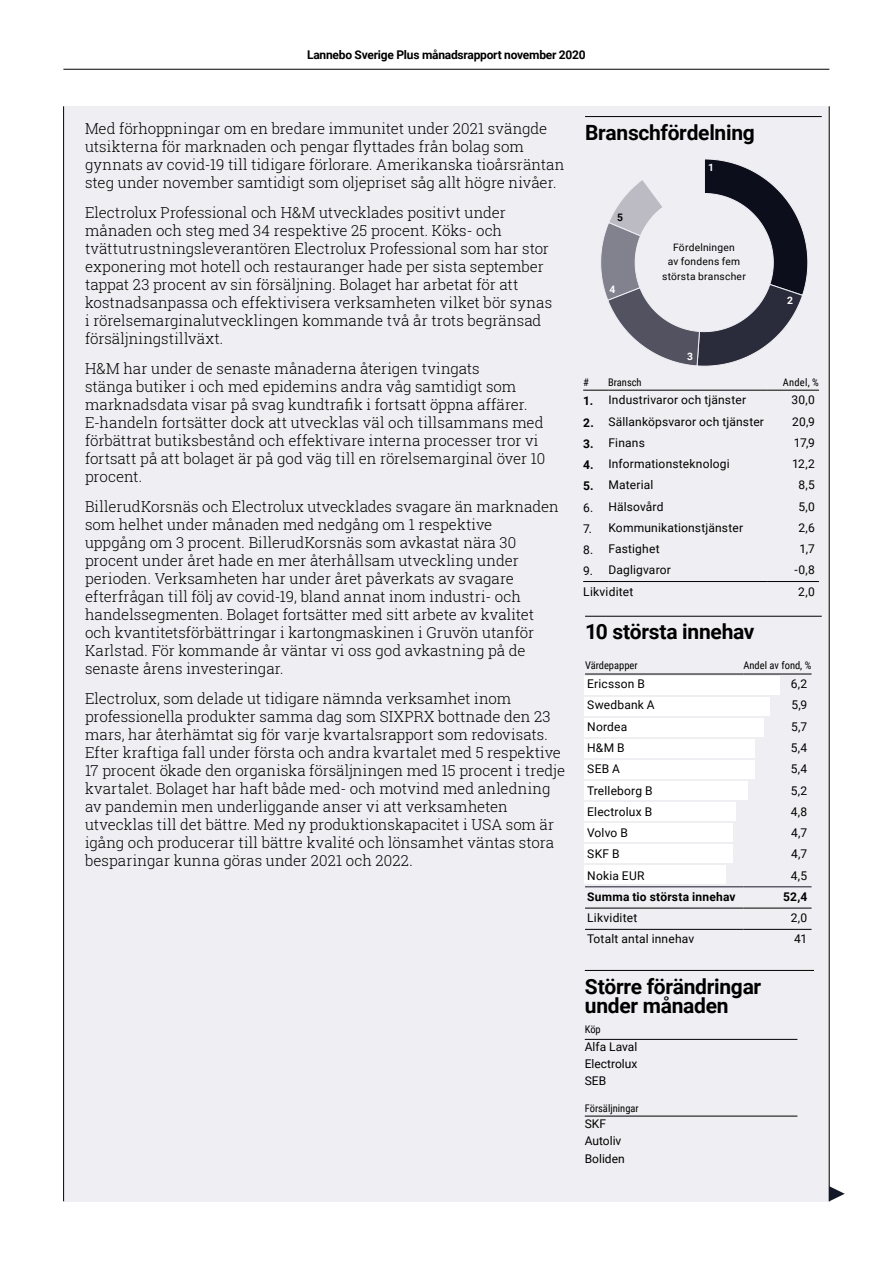
<style>
.page{position:relative;width:893px;height:1263px;background:#fff}
.page>*{position:absolute;margin:0;border:0;box-sizing:border-box;transform-origin:0 0}
.t1{font:700 21px/19.5px "Roboto";letter-spacing:-.015em;color:#000}
.t2{font:300 15px/18px "Roboto Slab";color:#000}
.t3{font:12px/21.3px "Roboto";letter-spacing:.015em;color:#000;text-align:justify}
.t4{font:700 12px/21.3px "Roboto";letter-spacing:-.02em;color:#000;text-align:justify}
.t5{font:700 12px "Roboto";letter-spacing:.02em;color:#000}
.t6{font:10.5px "Roboto Condensed";color:#000}
.t7{font:10.2px/14.1px "Roboto";letter-spacing:.025em;color:#000;text-align:center}
.t8{font:700 10.2px "Roboto";color:#fff}
.t9{font:700 10.2px "Roboto";color:#000}
</style>
<div class="page">
<div style="left:64px;top:106px;width:765px;height:1095px;background:#efeef2"></div>
<svg style="left:830px;top:1186px;width:15px;height:15px"></svg>
<div style="left:584px;top:676px;width:196px;height:19px;background:#fff"></div>
<div style="left:584px;top:697px;width:186px;height:19px;background:#fff"></div>
<div style="left:584px;top:718px;width:180px;height:19px;background:#fff"></div>
<div style="left:584px;top:739px;width:171px;height:19px;background:#fff"></div>
<div style="left:584px;top:760px;width:171px;height:19px;background:#fff"></div>
<div style="left:584px;top:781px;width:164px;height:19px;background:#fff"></div>
<div style="left:584px;top:802px;width:152px;height:19px;background:#fff"></div>
<div style="left:584px;top:823px;width:148px;height:19px;background:#fff"></div>
<div style="left:584px;top:844px;width:148px;height:19px;background:#fff"></div>
<div style="left:584px;top:865px;width:142px;height:19px;background:#fff"></div>
<hr style="left:63px;top:106px;width:1px;height:1095px;background:#000">
<hr style="left:829px;top:106px;width:1px;height:1095px;background:#000">
<hr style="left:585px;top:116px;width:237px;height:1px;background:#000">
<hr style="left:585px;top:616px;width:237px;height:1px;background:#000">
<hr style="left:585px;top:886px;width:158px;height:1px;background:#131829">
<hr style="left:743px;top:886px;width:68px;height:1px;background:#131829">
<hr style="left:585px;top:674px;width:158px;height:1px;background:#000">
<hr style="left:743px;top:674px;width:68px;height:1px;background:#000">
<hr style="left:585px;top:908px;width:158px;height:1px;background:#000">
<hr style="left:743px;top:908px;width:68px;height:1px;background:#000">
<hr style="left:585px;top:929px;width:158px;height:1px;background:#000">
<hr style="left:743px;top:929px;width:68px;height:1px;background:#000">
<svg style="left:601px;top:159px;width:207px;height:208px"></svg>
<hr style="left:585px;top:970px;width:229px;height:1px;background:#000">
<hr style="left:585px;top:1039px;width:212px;height:1px;background:#000">
<hr style="left:585px;top:1116px;width:212px;height:1px;background:#000">
<svg style="left:583px;top:581px;width:25px;height:1px"></svg>
<hr style="left:608px;top:581px;width:160px;height:1px;background:#000">
<hr style="left:768px;top:581px;width:51px;height:1px;background:#000">
<hr style="left:608px;top:390px;width:160px;height:1px;background:#000">
<hr style="left:768px;top:390px;width:51px;height:1px;background:#000">
<svg style="left:583px;top:390px;width:25px;height:1px"></svg>
<hr style="left:63px;top:69px;width:766px;height:1px;background:#000">
<p class="t4" style="left:307px;top:43px;width:280px">Lannebo Sverige Plus månadsrapport november 2020</p>
<p class="t2" style="left:85px;top:119px;width:481px">Med förhoppningar om en bredare immunitet under 2021 svängde utsikterna för marknaden och pengar flyttades från bolag som gynnats av covid-19 till tidigare förlorare. Amerikanska tioårsräntan steg under november samtidigt som oljepriset såg allt högre nivåer.</p>
<p class="t2" style="left:85px;top:203px;width:469px">Electrolux Professional och H&amp;M utvecklades positivt under månaden och steg med 34 respektive 25 procent. Köks- och tvättutrustningsleverantören Electrolux Professional som har stor exponering mot hotell och restauranger hade per sista september tappat 23 procent av sin försäljning. Bolaget har arbetat för att kostnadsanpassa och effektivisera verksamheten vilket bör synas i rörelsemarginalutvecklingen kommande två år trots begränsad försäljningstillväxt.</p>
<p class="t2" style="left:85px;top:359px;width:462px">H&amp;M har under de senaste månaderna återigen tvingats<br>stänga butiker i och med epidemins andra våg samtidigt som marknadsdata visar på svag kundtrafik i fortsatt öppna affärer.<br>E-handeln fortsätter dock att utvecklas väl och tillsammans med förbättrat butiksbestånd och effektivare interna processer tror vi fortsatt på att bolaget är på god väg till en rörelsemarginal över 10 procent.</p>
<p class="t2" style="left:85px;top:497px;width:475px">BillerudKorsnäs och Electrolux utvecklades svagare än marknaden som helhet under månaden med nedgång om 1 respektive<br>uppgång om 3 procent. BillerudKorsnäs som avkastat nära 30 procent under året hade en mer återhållsam utveckling under perioden. Verksamheten har under året påverkats av svagare efterfrågan till följ av covid-19, bland annat inom industri- och handelssegmenten. Bolaget fortsätter med sitt arbete av kvalitet och kvantitetsförbättringar i kartongmaskinen i Gruvön utanför Karlstad. För kommande år väntar vi oss god avkastning på de senaste årens investeringar.</p>
<p class="t2" style="left:85px;top:689px;width:482px">Electrolux, som delade ut tidigare nämnda verksamhet inom professionella produkter samma dag som SIXPRX bottnade den 23 mars, har återhämtat sig för varje kvartalsrapport som redovisats.<br>Efter kraftiga fall under första och andra kvartalet med 5 respektive 17 procent ökade den organiska försäljningen med 15 procent i tredje kvartalet. Bolaget har haft både med- och motvind med anledning av pandemin men underliggande anser vi att verksamheten utvecklas till det bättre. Med ny produktionskapacitet i USA som är igång och producerar till bättre kvalité och lönsamhet väntas stora besparingar kunna göras under 2021 och 2022.</p>
<h1 class="t1" style="left:585px;top:122px;width:171px">Branschfördelning</h1>
<p class="t9" style="left:617px;top:210px;width:7px">5</p>
<p class="t8" style="left:610px;top:282px;width:7px">4</p>
<p class="t8" style="left:708px;top:160px;width:7px">1</p>
<p class="t7" style="left:662px;top:240px;width:85px">Fördelningen<br>av fondens fem största branscher</p>
<p class="t8" style="left:687px;top:349px;width:7px">3</p>
<p class="t8" style="left:787px;top:294px;width:7px">2</p>
<p class="t6" style="left:583px;top:374px;width:7px">#</p>
<p class="t6" style="left:608px;top:374px;width:35px">Bransch</p>
<p class="t6" style="left:783px;top:374px;width:38px">Andel, %</p>
<p class="t4" style="left:583px;top:390px;width:12px">1.<br>2.<br>3.<br>4.<br>5.</p>
<p class="t3" style="left:583px;top:496px;width:12px">6.<br>7.<br>8.<br>9.</p>
<p class="t3" style="left:608px;top:389px;width:139px">Industrivaror och tjänster</p>
<p class="t3" style="left:791px;top:389px;width:25px">30,0</p>
<p class="t3" style="left:608px;top:410px;width:157px">Sällanköpsvaror och tjänster</p>
<p class="t3" style="left:792px;top:410px;width:24px">20,9</p>
<p class="t3" style="left:608px;top:431px;width:38px">Finans</p>
<p class="t3" style="left:794px;top:431px;width:23px">17,9</p>
<p class="t3" style="left:608px;top:453px;width:123px">Informationsteknologi</p>
<p class="t3" style="left:792px;top:453px;width:24px">12,2</p>
<p class="t3" style="left:608px;top:474px;width:46px">Material</p>
<p class="t3" style="left:798px;top:474px;width:18px">8,5</p>
<p class="t3" style="left:608px;top:495px;width:57px">Hälsovård</p>
<p class="t3" style="left:798px;top:495px;width:18px">5,0</p>
<p class="t3" style="left:608px;top:516px;width:136px">Kommunikationstjänster</p>
<p class="t3" style="left:798px;top:516px;width:18px">2,6</p>
<p class="t3" style="left:608px;top:538px;width:53px">Fastighet</p>
<p class="t3" style="left:799px;top:538px;width:17px">1,7</p>
<p class="t3" style="left:608px;top:559px;width:64px">Dagligvaror</p>
<p class="t3" style="left:794px;top:559px;width:22px">-0,8</p>
<p class="t3" style="left:583px;top:580px;width:52px">Likviditet</p>
<p class="t3" style="left:798px;top:580px;width:18px">2,0</p>
<h1 class="t1" style="left:585px;top:621px;width:171px">10 största innehav</h1>
<p class="t6" style="left:585px;top:658px;width:54px">Värdepapper</p>
<p class="t6" style="left:743px;top:658px;width:69px">Andel av fond, %</p>
<p class="t3" style="left:587px;top:673px;width:59px">Ericsson B</p>
<p class="t3" style="left:791px;top:673px;width:18px">6,2</p>
<p class="t3" style="left:587px;top:694px;width:69px">Swedbank A</p>
<p class="t3" style="left:791px;top:694px;width:18px">5,9</p>
<p class="t3" style="left:587px;top:715px;width:42px">Nordea</p>
<p class="t3" style="left:791px;top:715px;width:18px">5,7</p>
<p class="t3" style="left:587px;top:737px;width:39px">H&amp;M B</p>
<p class="t3" style="left:791px;top:737px;width:18px">5,4</p>
<p class="t3" style="left:587px;top:758px;width:34px">SEB A</p>
<p class="t3" style="left:791px;top:758px;width:18px">5,4</p>
<p class="t3" style="left:587px;top:779px;width:67px">Trelleborg B</p>
<p class="t3" style="left:791px;top:779px;width:18px">5,2</p>
<p class="t3" style="left:587px;top:800px;width:66px">Electrolux B</p>
<p class="t3" style="left:791px;top:800px;width:18px">4,8</p>
<p class="t3" style="left:587px;top:822px;width:42px">Volvo B</p>
<p class="t3" style="left:791px;top:822px;width:18px">4,7</p>
<p class="t3" style="left:587px;top:843px;width:34px">SKF B</p>
<p class="t3" style="left:791px;top:843px;width:18px">4,7</p>
<p class="t3" style="left:587px;top:864px;width:59px">Nokia EUR</p>
<p class="t3" style="left:791px;top:864px;width:18px">4,5</p>
<p class="t5" style="left:587px;top:888px;width:150px">Summa tio största innehav</p>
<p class="t4" style="left:783px;top:885px;width:26px">52,4</p>
<p class="t3" style="left:587px;top:907px;width:52px">Likviditet</p>
<p class="t3" style="left:791px;top:907px;width:18px">2,0</p>
<p class="t3" style="left:587px;top:928px;width:108px">Totalt antal innehav</p>
<p class="t3" style="left:794px;top:928px;width:15px">41</p>
<h1 class="t1" style="left:585px;top:976px;width:178px">Större förändringar under månaden</h1>
<p class="t6" style="left:585px;top:1022px;width:18px">Köp</p>
<p class="t3" style="left:585px;top:1038px;width:54px;line-height:17px">Alfa Laval Electrolux SEB</p>
<p class="t6" style="left:585px;top:1101px;width:55px">Försäljningar</p>
<p class="t3" style="left:585px;top:1115px;width:41px;line-height:17.1px;text-align:left">SKF<br>Autoliv<br>Boliden</p>
</div>
